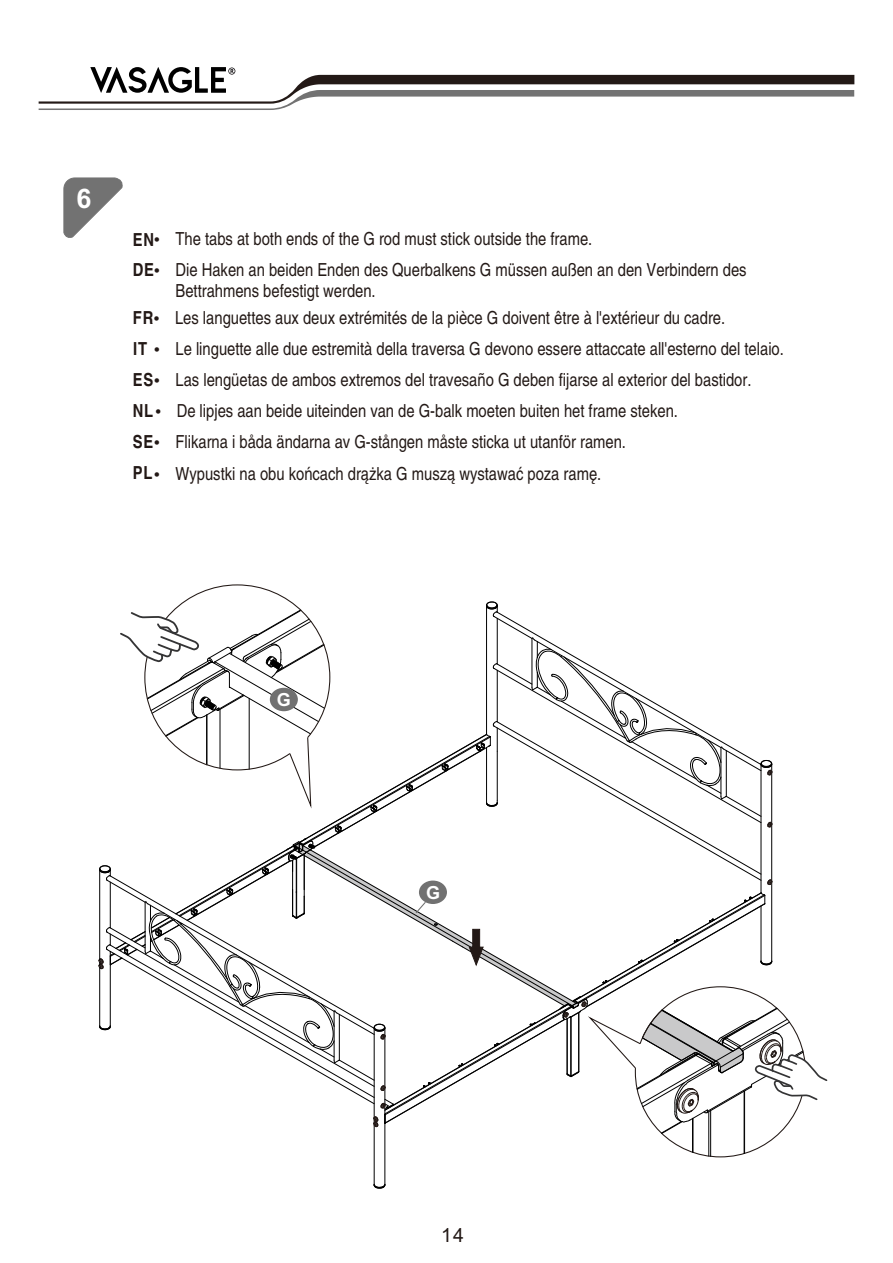
<style>
.page{position:relative;width:893px;height:1263px;background:#fff}
.page>*{position:absolute;margin:0;border:0;box-sizing:border-box;transform-origin:0 0}
.t1{font:700 27px "Arial";color:#fff}
.t2{font:19.5px "Arial";color:#231916}
.t3{font:condensed 18px/31.2px "Helvetica";color:#231916}
.t4{font:700 condensed 18px/30.9px "Helvetica";letter-spacing:.045em;color:#231916}
.t5{font:700 18px "Arial";color:#fff}
</style>
<div class="page">
<svg style="left:39px;top:67px;width:815px;height:43px"></svg>
<svg style="left:63px;top:178px;width:60px;height:60px"></svg>
<hr style="left:385px;top:1027px;width:1px;height:158px;background:#000">
<hr style="left:374px;top:1125px;width:1px;height:60px;background:#000">
<svg style="left:374px;top:1184px;width:11px;height:4px"></svg>
<svg style="left:99px;top:584px;width:729px;height:574px"></svg>
<h1 class="t1" style="left:77px;top:189px;width:17px">6</h1>
<p class="t4" style="left:133px;top:226px;width:23px">EN<br>DE</p>
<p class="t4" style="left:133px;top:304px;width:22px">FR<br>IT<br>ES</p>
<p class="t4" style="left:133px;top:397px;width:22px;text-align:justify">NL SE PL</p>
<p class="t3" style="left:175px;top:225px;width:573px">The tabs at both ends of the G rod must stick outside the frame.<br>Die Haken an beiden Enden des Querbalkens G müssen außen an den Verbindern des</p>
<p class="t3" style="left:176px;top:277px;width:202px">Bettrahmens befestigt werden.</p>
<p class="t3" style="left:176px;top:334px;width:610px">Le linguette alle due estremità della traversa G devono essere attaccate all'esterno del telaio.<br>Las lengüetas de ambos extremos del travesaño G deben fijarse al exterior del bastidor.<br>De lipjes aan beide uiteinden van de G-balk moeten buiten het frame steken.<br>Flikarna i båda ändarna av G-stången måste sticka ut utanför ramen.<br>Wypustki na obu końcach drążka G muszą wystawać poza ramę.</p>
<p class="t3" style="left:175px;top:304px;width:552px">Les languettes aux deux extrémités de la pièce G doivent être à l'extérieur du cadre.</p>
<p class="t5" style="left:277px;top:693px;width:16px">G</p>
<p class="t5" style="left:426px;top:886px;width:16px">G</p>
<p class="t2" style="left:441px;top:1227px;width:24px">14</p>
</div>
